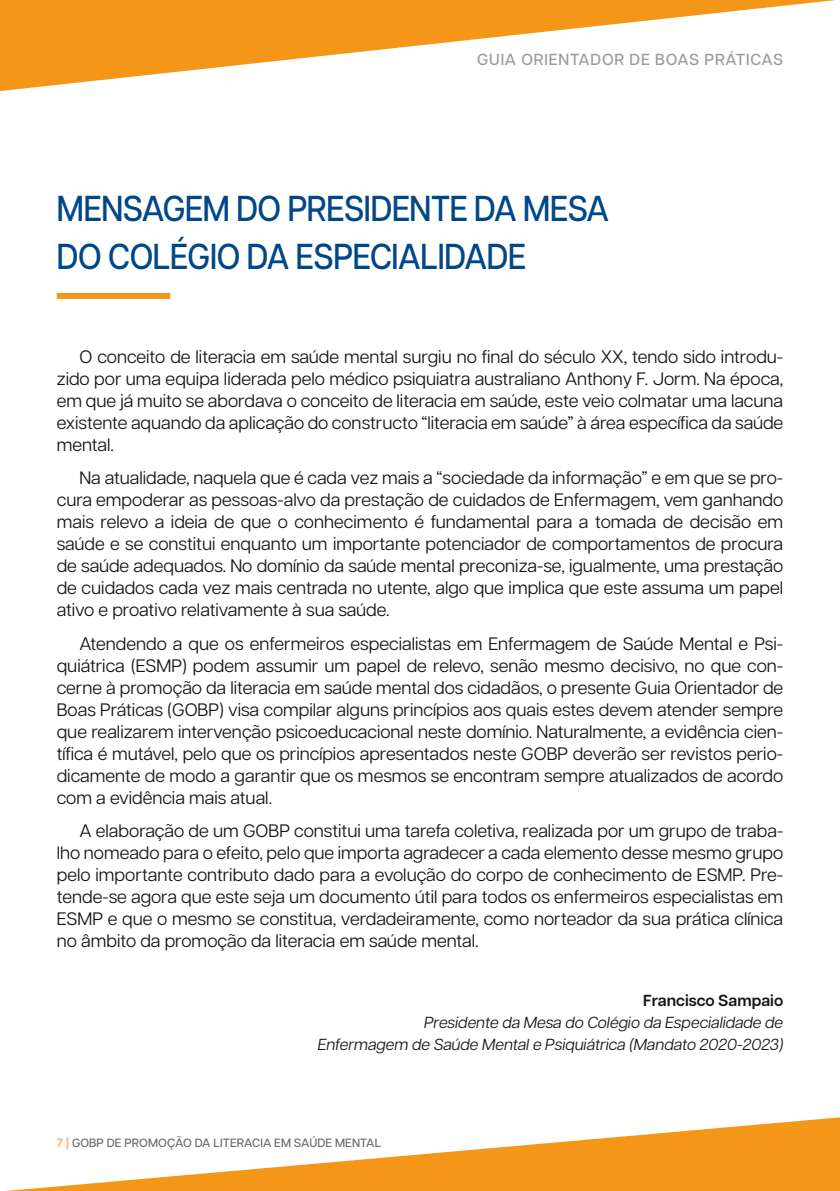
<style>
.page{position:relative;width:840px;height:1191px;background:#fff}
.page>*{position:absolute;margin:0;border:0;box-sizing:border-box;transform-origin:0 0}
.t1{font:500 36px/48px "Articulat CF";letter-spacing:-.01em;color:#004788;scale:.9 1}
.t2{font:18px/22px "Articulat CF";color:#181716;text-align:justify}
.t3{font:italic 16px/22px "Articulat CF";color:#181716;text-align:right}
.t4{font:500 16px "Articulat CF";letter-spacing:.05em;color:#9c9c9d}
.t5{font:600 16px "Articulat CF";color:#181716}
.t6{font:500 12px "Articulat CF";letter-spacing:.01em;color:#6e6e6e}
.s1{font-weight:800;color:#f9b867}
</style>
<div class="page">
<svg style="left:0;top:0;width:836px;height:91px;fill:#f49618"></svg>
<svg style="left:6px;top:1117px;width:833px;height:74px"></svg>
<div style="left:57px;top:293px;width:113px;height:6px;background:#f49618"></div>
<p class="t4" style="left:477px;top:47px;width:307px">GUIA ORIENTADOR DE BOAS PRÁTICAS</p>
<h1 class="t1" style="left:57px;top:183px;width:615px">MENSAGEM DO PRESIDENTE DA MESA<br>DO COLÉGIO DA ESPECIALIDADE</h1>
<p class="t2" style="left:57px;top:344px;width:727px;text-indent:23px">O conceito de literacia em saúde mental surgiu no final do século XX, tendo sido introdu&shy;zido por uma equipa liderada pelo médico psiquiatra australiano Anthony F. Jorm. Na época, em que já muito se abordava o conceito de literacia em saúde, este veio colmatar uma lacuna existente aquando da aplicação do constructo “literacia em saúde” à área específica da saúde mental.</p>
<p class="t2" style="left:57px;top:466px;width:727px;text-indent:23px">Na atualidade, naquela que é cada vez mais a “sociedade da informação” e em que se pro&shy;cura empoderar as pessoas-alvo da prestação de cuidados de Enfermagem, vem ganhando mais relevo a ideia de que o conhecimento é fundamental para a tomada de decisão em saúde e se constitui enquanto um importante potenciador de comportamentos de procura de saúde adequados. No domínio da saúde mental preconiza-se, igualmente, uma prestação de cuidados cada vez mais centrada no utente, algo que implica que este assuma um papel ativo e proativo relativamente à sua saúde.</p>
<p class="t2" style="left:57px;top:631px;width:727px;text-indent:23px">Atendendo a que os enfermeiros especialistas em Enfermagem de Saúde Mental e Psi&shy;quiátrica (ESMP) podem assumir um papel de relevo, senão mesmo decisivo, no que con&shy;cerne à promoção da literacia em saúde mental dos cidadãos, o presente Guia Orientador de Boas Práticas (GOBP) visa compilar alguns princípios aos quais estes devem atender sempre que realizarem intervenção psicoeducacional neste domínio. Naturalmente, a evidência cien&shy;tífica é mutável, pelo que os princípios apresentados neste GOBP deverão ser revistos perio&shy;dicamente de modo a garantir que os mesmos se encontram sempre atualizados de acordo com a evidência mais atual.</p>
<p class="t2" style="left:57px;top:818px;width:727px;text-indent:23px">A elaboração de um GOBP constitui uma tarefa coletiva, realizada por um grupo de traba&shy;lho nomeado para o efeito, pelo que importa agradecer a cada elemento desse mesmo grupo pelo importante contributo dado para a evolução do corpo de conhecimento de ESMP. Pre&shy;tende-se agora que este seja um documento útil para todos os enfermeiros especialistas em ESMP e que o mesmo se constitua, verdadeiramente, como norteador da sua prática clínica no âmbito da promoção da literacia em saúde mental.</p>
<p class="t5" style="left:642px;top:989px;width:141px">Francisco Sampaio</p>
<p class="t3" style="left:317px;top:1010px;width:467px">Presidente da Mesa do Colégio da Especialidade de<br>Enfermagem de Saúde Mental e Psiquiátrica (Mandato 2020-2023)</p>
<p class="t6" style="left:57px;top:1133px;width:326px"><span class="s1">7 |</span> GOBP DE PROMOÇÃO DA LITERACIA EM SAÚDE MENTAL</p>
</div>
